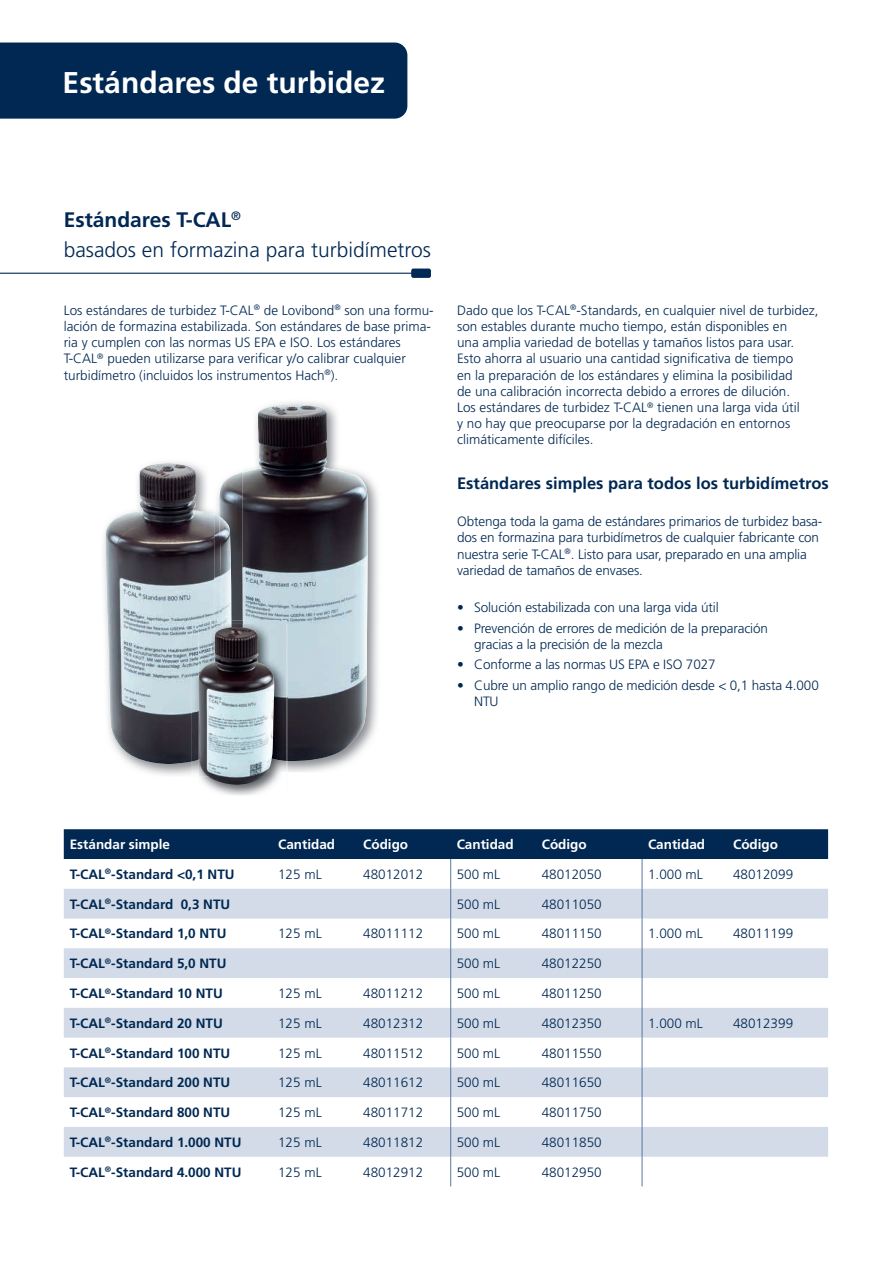
<style>
.page{position:relative;width:893px;height:1263px;background:#fff}
.page>*{position:absolute;margin:0;border:0;box-sizing:border-box;transform-origin:0 0}
.t1{font:700 30px "Frutiger LT";color:#fff}
.t2{font:300 21px/29.4px "Frutiger LT";color:#002853}
.t3{font:700 16.5px "Frutiger LT";color:#002853}
.t4{font:300 13.5px/16.2px "Frutiger LT";color:#002853}
.t5{font:700 13.5px "Frutiger LT";color:#002853}
.t6{font:700 13.5px "Frutiger LT";color:#fff}
.s1{font-weight:700}
</style>
<div class="page">
<img style="left:279px;top:402px;width:100px;height:370px">
<img style="left:243px;top:404px;width:125px;height:357px">
<img style="left:103px;top:462px;width:89px;height:313px">
<img style="left:219px;top:472px;width:24px;height:149px">
<img style="left:106px;top:464px;width:108px;height:300px">
<img style="left:214px;top:514px;width:8px;height:107px">
<img style="left:219px;top:516px;width:12px;height:105px">
<img style="left:243px;top:621px;width:45px;height:140px">
<img style="left:192px;top:761px;width:6px;height:13px">
<img style="left:192px;top:621px;width:22px;height:140px">
<svg style="left:214px;top:621px;width:29px;height:3px"></svg>
<img style="left:207px;top:772px;width:74px;height:23px">
<img style="left:275px;top:745px;width:12px;height:27px">
<img style="left:232px;top:624px;width:11px;height:3px">
<img style="left:198px;top:624px;width:16px;height:3px">
<img style="left:214px;top:624px;width:8px;height:3px">
<img style="left:222px;top:624px;width:10px;height:3px">
<img style="left:198px;top:627px;width:77px;height:158px">
<div style="left:0;top:43px;width:407px;height:76px;background:#002853"></div>
<div style="left:64px;top:829px;width:764px;height:30px;background:#002853"></div>
<svg style="left:64px;top:889px;width:764px;height:268px;fill:#d2dbe7"></svg>
<hr style="left:450px;top:859px;width:1px;height:30px;background:#59789d">
<svg style="left:450px;top:889px;width:1px;height:29px"></svg>
<hr style="left:450px;top:918px;width:1px;height:30px;background:#59789d">
<hr style="left:450px;top:948px;width:1px;height:30px;background:#59789d">
<hr style="left:450px;top:978px;width:1px;height:30px;background:#59789d">
<svg style="left:450px;top:1008px;width:1px;height:29px"></svg>
<hr style="left:450px;top:1037px;width:1px;height:30px;background:#59789d">
<hr style="left:450px;top:1067px;width:1px;height:30px;background:#59789d">
<hr style="left:450px;top:1097px;width:1px;height:30px;background:#59789d">
<hr style="left:450px;top:1127px;width:1px;height:30px;background:#59789d">
<svg style="left:450px;top:1157px;width:1px;height:29px"></svg>
<hr style="left:642px;top:859px;width:1px;height:30px;background:#59789d">
<svg style="left:642px;top:889px;width:1px;height:29px"></svg>
<hr style="left:642px;top:918px;width:1px;height:30px;background:#59789d">
<hr style="left:642px;top:948px;width:1px;height:30px;background:#59789d">
<hr style="left:642px;top:978px;width:1px;height:30px;background:#59789d">
<svg style="left:642px;top:1008px;width:1px;height:29px"></svg>
<hr style="left:642px;top:1037px;width:1px;height:30px;background:#59789d">
<hr style="left:642px;top:1067px;width:1px;height:30px;background:#59789d">
<hr style="left:642px;top:1097px;width:1px;height:30px;background:#59789d">
<hr style="left:642px;top:1127px;width:1px;height:30px;background:#59789d">
<svg style="left:642px;top:1157px;width:1px;height:29px"></svg>
<div style="left:411px;top:269px;width:20px;height:9px;background:#002853;border-radius:2px"></div>
<hr style="left:0;top:273px;width:415px;height:1px;background:#002853">
<h1 class="t1" style="left:63px;top:65px;width:324px">Estándares de turbidez</h1>
<h2 class="t2" style="left:64px;top:206px;width:369px"><span class="s1">Estándares T-CAL</span><sup>®<br></sup>basados en formazina para turbidímetros</h2>
<p class="t4" style="left:64px;top:302px;width:371px">Los estándares de turbidez T-CAL<sup>®</sup> de Lovibond<sup>®</sup> son una formu&shy;lación de formazina estabilizada. Son estándares de base prima&shy;ria y cumplen con las normas US EPA e ISO. Los estándares T-CAL<sup>®</sup> pueden utilizarse para verificar y/o calibrar cualquier turbidímetro (incluidos los instrumentos Hach<sup>®</sup>).</p>
<p class="t4" style="left:457px;top:302px;width:363px">Dado que los T-CAL<sup>®</sup>-Standards, en cualquier nivel de turbidez, son estables durante mucho tiempo, están disponibles en<br>una amplia variedad de botellas y tamaños listos para usar.<br>Esto ahorra al usuario una cantidad significativa de tiempo<br>en la preparación de los estándares y elimina la posibilidad<br>de una calibración incorrecta debido a errores de dilución.<br>Los estándares de turbidez T-CAL<sup>®</sup> tienen una larga vida útil<br>y no hay que preocuparse por la degradación en entornos climáticamente difíciles.</p>
<p class="t3" style="left:457px;top:473px;width:373px">Estándares simples para todos los turbidímetros</p>
<p class="t4" style="left:457px;top:513px;width:367px">Obtenga toda la gama de estándares primarios de turbidez basa&shy;dos en formazina para turbidímetros de cualquier fabricante con nuestra serie T-CAL<sup>®</sup>. Listo para usar, preparado en una amplia variedad de tamaños de envases.</p>
<p class="t4" style="left:457px;top:600px;width:263px">• Solución estabilizada con una larga vida útil</p>
<p class="t4" style="left:474px;top:620px;width:295px;text-indent:-17px">• Prevención de errores de medición de la preparación gracias a la precisión de la mezcla</p>
<p class="t4" style="left:457px;top:657px;width:260px">• Conforme a las normas US EPA e ISO 7027</p>
<p class="t4" style="left:474px;top:677px;width:346px;text-indent:-17px">• Cubre un amplio rango de medición desde &lt; 0,1 hasta 4.000<br>NTU</p>
<p class="t6" style="left:70px;top:836px;width:102px">Estándar simple</p>
<p class="t6" style="left:278px;top:836px;width:59px">Cantidad</p>
<p class="t6" style="left:363px;top:836px;width:46px">Código</p>
<p class="t6" style="left:457px;top:836px;width:59px">Cantidad</p>
<p class="t6" style="left:542px;top:836px;width:46px">Código</p>
<p class="t6" style="left:648px;top:836px;width:59px">Cantidad</p>
<p class="t6" style="left:733px;top:836px;width:46px">Código</p>
<p class="t5" style="left:70px;top:866px;width:166px">T-CAL<sup>®</sup>-Standard &lt;0,1 NTU</p>
<p class="t4" style="left:278px;top:866px;width:45px">125 mL</p>
<p class="t4" style="left:363px;top:866px;width:62px">48012012</p>
<p class="t4" style="left:457px;top:866px;width:45px">500 mL</p>
<p class="t4" style="left:542px;top:866px;width:62px">48012050</p>
<p class="t4" style="left:648px;top:866px;width:56px">1.000 mL</p>
<p class="t4" style="left:733px;top:866px;width:62px">48012099</p>
<p class="t5" style="left:70px;top:896px;width:162px">T-CAL<sup>®</sup>-Standard 0,3 NTU</p>
<p class="t4" style="left:457px;top:896px;width:45px">500 mL</p>
<p class="t4" style="left:542px;top:896px;width:62px">48011050</p>
<p class="t5" style="left:70px;top:926px;width:158px">T-CAL<sup>®</sup>-Standard 1,0 NTU</p>
<p class="t4" style="left:278px;top:926px;width:45px">125 mL</p>
<p class="t4" style="left:363px;top:926px;width:62px">48011112</p>
<p class="t4" style="left:457px;top:926px;width:45px">500 mL</p>
<p class="t4" style="left:542px;top:926px;width:62px">48011150</p>
<p class="t4" style="left:648px;top:926px;width:56px">1.000 mL</p>
<p class="t4" style="left:733px;top:926px;width:62px">48011199</p>
<p class="t5" style="left:70px;top:956px;width:158px">T-CAL<sup>®</sup>-Standard 5,0 NTU</p>
<p class="t4" style="left:457px;top:956px;width:45px">500 mL</p>
<p class="t4" style="left:542px;top:956px;width:62px">48012250</p>
<p class="t5" style="left:70px;top:985px;width:155px">T-CAL<sup>®</sup>-Standard 10 NTU</p>
<p class="t4" style="left:278px;top:985px;width:45px">125 mL</p>
<p class="t4" style="left:363px;top:985px;width:62px">48011212</p>
<p class="t4" style="left:457px;top:985px;width:45px">500 mL</p>
<p class="t4" style="left:542px;top:985px;width:62px">48011250</p>
<p class="t5" style="left:70px;top:1015px;width:154px">T-CAL<sup>®</sup>-Standard 20 NTU</p>
<p class="t4" style="left:278px;top:1015px;width:45px">125 mL</p>
<p class="t4" style="left:363px;top:1015px;width:62px">48012312</p>
<p class="t4" style="left:457px;top:1015px;width:45px">500 mL</p>
<p class="t4" style="left:542px;top:1015px;width:62px">48012350</p>
<p class="t4" style="left:648px;top:1015px;width:56px">1.000 mL</p>
<p class="t4" style="left:733px;top:1015px;width:62px">48012399</p>
<p class="t5" style="left:70px;top:1045px;width:162px">T-CAL<sup>®</sup>-Standard 100 NTU</p>
<p class="t4" style="left:278px;top:1045px;width:45px">125 mL</p>
<p class="t4" style="left:363px;top:1045px;width:62px">48011512</p>
<p class="t4" style="left:457px;top:1045px;width:45px">500 mL</p>
<p class="t4" style="left:542px;top:1045px;width:62px">48011550</p>
<p class="t5" style="left:70px;top:1075px;width:162px">T-CAL<sup>®</sup>-Standard 200 NTU</p>
<p class="t4" style="left:278px;top:1075px;width:45px">125 mL</p>
<p class="t4" style="left:363px;top:1075px;width:62px">48011612</p>
<p class="t4" style="left:457px;top:1075px;width:45px">500 mL</p>
<p class="t4" style="left:542px;top:1075px;width:62px">48011650</p>
<p class="t5" style="left:70px;top:1104px;width:162px">T-CAL<sup>®</sup>-Standard 800 NTU</p>
<p class="t4" style="left:278px;top:1104px;width:45px">125 mL</p>
<p class="t4" style="left:363px;top:1104px;width:62px">48011712</p>
<p class="t4" style="left:457px;top:1104px;width:45px">500 mL</p>
<p class="t4" style="left:542px;top:1104px;width:62px">48011750</p>
<p class="t5" style="left:70px;top:1134px;width:173px">T-CAL<sup>®</sup>-Standard 1.000 NTU</p>
<p class="t4" style="left:278px;top:1134px;width:45px">125 mL</p>
<p class="t4" style="left:363px;top:1134px;width:62px">48011812</p>
<p class="t4" style="left:457px;top:1134px;width:45px">500 mL</p>
<p class="t4" style="left:542px;top:1134px;width:62px">48011850</p>
<p class="t5" style="left:70px;top:1164px;width:173px">T-CAL<sup>®</sup>-Standard 4.000 NTU</p>
<p class="t4" style="left:278px;top:1164px;width:45px">125 mL</p>
<p class="t4" style="left:363px;top:1164px;width:62px">48012912</p>
<p class="t4" style="left:457px;top:1164px;width:45px">500 mL</p>
<p class="t4" style="left:542px;top:1164px;width:62px">48012950</p>
</div>
